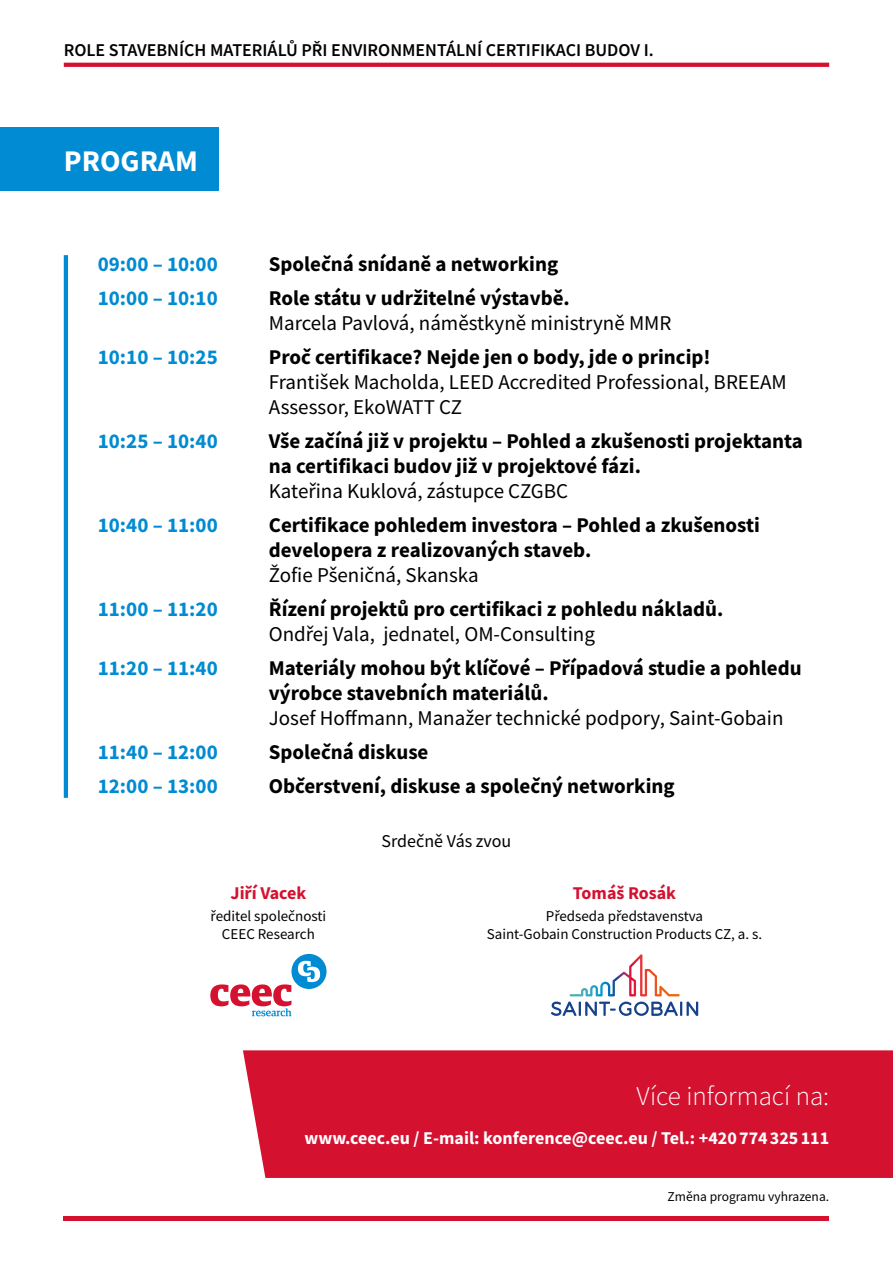
<style>
.page{position:relative;width:893px;height:1263px;background:#fff}
.page>*{position:absolute;margin:0;border:0;box-sizing:border-box;transform-origin:0 0}
.t1{font:700 30px "Source Sans Pro";color:#fff}
.t2{font:300 27px "Source Sans Pro";color:#fff}
.t3{font:700 21px/25.2px "Source Sans Pro";color:#000}
.t4{font:21px/25.2px "Source Sans Pro";color:#000}
.t5{font:700 21px "Source Sans Pro";color:#008bd2}
.t6{font:600 18px "Source Sans Pro";color:#000}
.t7{font:700 18px "Source Sans Pro";color:#fff}
.t8{font:700 18px "Source Sans Pro";color:#d51130}
.t9{font:18px "Source Sans Pro";color:#000}
.t10{font:15px/18px "Source Sans Pro";color:#000;text-align:center}
.t11{font:13.5px "Source Sans Pro";color:#000}
</style>
<div class="page">
<svg style="left:64px;top:63px;width:765px;height:4px;background:#d51634"></svg>
<hr style="left:64px;top:1216px;width:765px;height:4px;background:#d51130">
<div style="left:0;top:128px;width:219px;height:63px;background:#008bd2"></div>
<div style="left:243px;top:1050px;width:650px;height:128px;background:#d51130"></div>
<div style="left:291px;top:954px;width:36px;height:35px;background:#008bd2;border-radius:50%"></div>
<svg style="left:210px;top:984px;width:81px;height:32px"></svg>
<svg style="left:298px;top:961px;width:22px;height:21px"></svg>
<svg style="left:551px;top:954px;width:147px;height:62px"></svg>
<hr style="left:64px;top:255px;width:4px;height:543px;background:#008bd2">
<p class="t6" style="left:64px;top:38px;width:591px">ROLE STAVEBNÍCH MATERIÁLŮ PŘI ENVIRONMENTÁLNÍ CERTIFIKACI BUDOV I.</p>
<h1 class="t1" style="left:64px;top:140px;width:136px">PROGRAM</h1>
<p class="t5" style="left:98px;top:250px;width:121px">09:00 – 10:00</p>
<p class="t3" style="left:269px;top:251px;width:291px">Společná snídaně a networking</p>
<p class="t5" style="left:98px;top:283px;width:121px">10:00 – 10:10</p>
<p class="t3" style="left:269px;top:285px;width:303px">Role státu v udržitelné výstavbě.</p>
<p class="t4" style="left:269px;top:310px;width:404px">Marcela Pavlová, náměstkyně ministryně MMR</p>
<p class="t5" style="left:98px;top:342px;width:121px">10:10 – 10:25</p>
<p class="t3" style="left:269px;top:344px;width:443px">Proč certifikace? Nejde jen o body, jde o princip!</p>
<p class="t4" style="left:269px;top:369px;width:519px">František Macholda, LEED Accredited Professional, BREEAM<br>Assessor, EkoWATT CZ</p>
<p class="t5" style="left:98px;top:426px;width:121px">10:25 – 10:40</p>
<p class="t3" style="left:269px;top:428px;width:535px">Vše začíná již v projektu – Pohled a zkušenosti projektanta na certifikaci budov již v projektové fázi.</p>
<p class="t4" style="left:269px;top:478px;width:301px">Kateřina Kuklová, zástupce CZGBC</p>
<p class="t5" style="left:98px;top:510px;width:121px">10:40 – 11:00</p>
<p class="t3" style="left:269px;top:512px;width:493px">Certifikace pohledem investora – Pohled a zkušenosti developera z realizovaných staveb.</p>
<p class="t4" style="left:269px;top:562px;width:211px">Žofie Pšeničná, Skanska</p>
<p class="t5" style="left:98px;top:595px;width:121px">11:00 – 11:20</p>
<p class="t3" style="left:269px;top:596px;width:456px">Řízení projektů pro certifikaci z pohledu nákladů.</p>
<p class="t4" style="left:269px;top:621px;width:328px">Ondřej Vala, jednatel, OM-Consulting</p>
<p class="t5" style="left:98px;top:654px;width:121px">11:20 – 11:40</p>
<p class="t3" style="left:269px;top:655px;width:534px">Materiály mohou být klíčové – Případová studie a pohledu výrobce stavebních materiálů.</p>
<p class="t4" style="left:269px;top:705px;width:516px">Josef Hoffmann, Manažer technické podpory, Saint-Gobain</p>
<p class="t5" style="left:98px;top:738px;width:121px">11:40 – 12:00</p>
<p class="t3" style="left:269px;top:739px;width:161px">Společná diskuse</p>
<p class="t5" style="left:98px;top:771px;width:121px">12:00 – 13:00</p>
<p class="t3" style="left:269px;top:773px;width:407px">Občerstvení, diskuse a společný networking</p>
<p class="t8" style="left:231px;top:880px;width:77px">Jiří Vacek</p>
<p class="t10" style="left:211px;top:907px;width:117px">ředitel společnosti<br>CEEC Research</p>
<p class="t9" style="left:382px;top:829px;width:131px">Srdečně Vás zvou</p>
<p class="t8" style="left:573px;top:880px;width:105px">Tomáš Rosák</p>
<p class="t10" style="left:487px;top:907px;width:277px">Předseda představenstva<br>Saint-Gobain Construction Products CZ, a. s.</p>
<p class="t2" style="left:636px;top:1079px;width:194px">Více informací na:</p>
<p class="t7" style="left:305px;top:1125px;width:526px">www.ceec.eu / E-mail: konference@ceec.eu / Tel.: +420774325111</p>
<p class="t11" style="left:668px;top:1188px;width:163px">Změna programu vyhrazena.</p>
</div>
